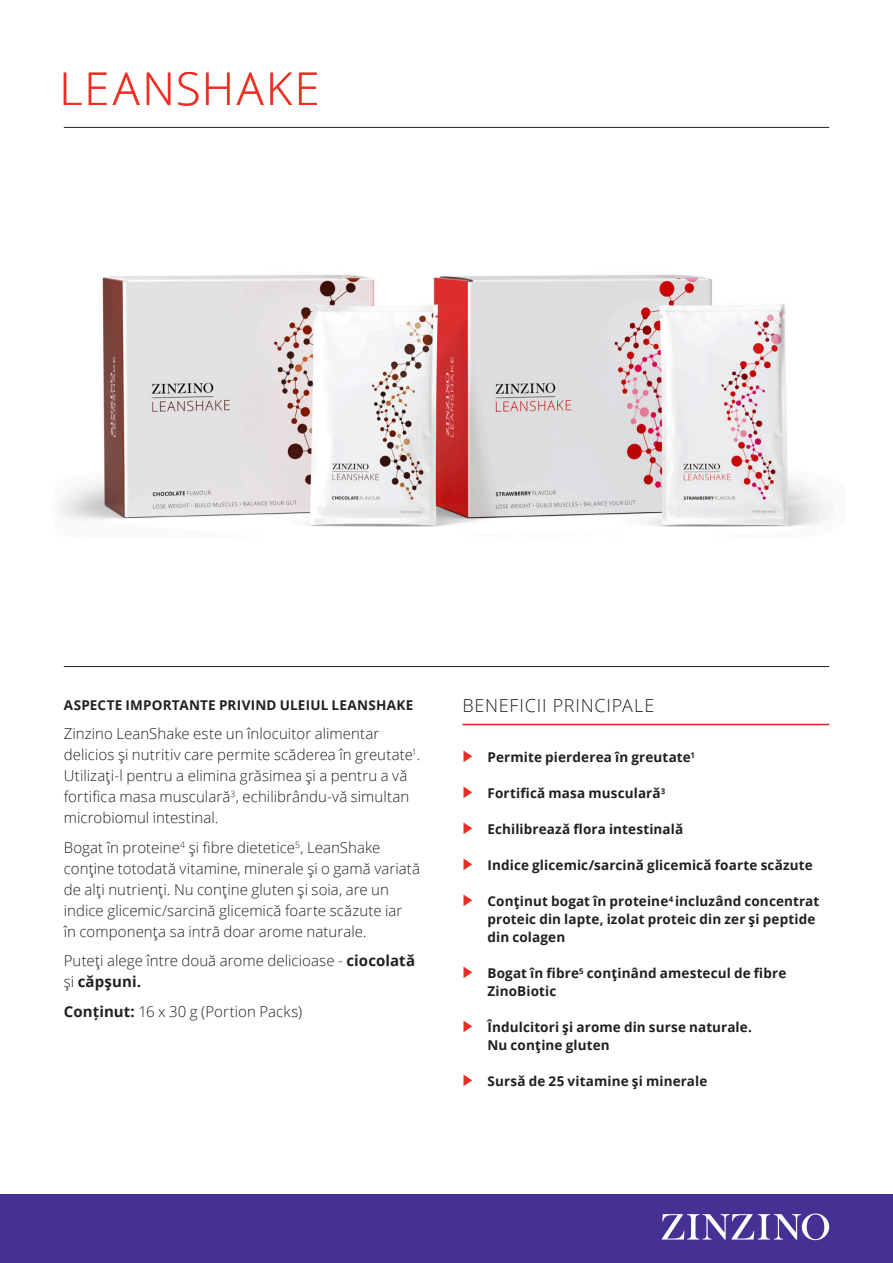
<style>
.page{position:relative;width:893px;height:1263px;background:#fff}
.page>*{position:absolute;margin:0;border:0;box-sizing:border-box;transform-origin:0 0}
.t1{font:300 45px "Open Sans";letter-spacing:.055em;color:#ee2e22}
.t2{font:300 18px "Open Sans";letter-spacing:.045em;color:#231f20}
.Brödtext_ingress_Lig{font:300 15px/21px "Open Sans";letter-spacing:.005em;color:#231f20}
.Brödtext_Key_Benefit{font:700 13.5px/18px "Open Sans";letter-spacing:.01em;color:#231f20}
.s1{font-weight:700}
</style>
<div class="page">
<div style="left:0;top:1194px;width:893px;height:69px;background:#443193"></div>
<svg style="left:662px;top:1213px;width:167px;height:27px"></svg>
<hr style="left:64px;top:666px;width:765px;height:1px;background:#231f20">
<img style="left:60px;top:274px;width:766px;height:253px">
<svg style="left:463px;top:750px;width:9px;height:12px"></svg>
<svg style="left:463px;top:786px;width:9px;height:12px"></svg>
<svg style="left:463px;top:822px;width:9px;height:12px"></svg>
<svg style="left:463px;top:858px;width:9px;height:12px"></svg>
<svg style="left:463px;top:894px;width:9px;height:12px"></svg>
<svg style="left:463px;top:966px;width:9px;height:12px"></svg>
<svg style="left:463px;top:1020px;width:9px;height:12px"></svg>
<svg style="left:463px;top:1074px;width:9px;height:12px"></svg>
<hr style="left:462px;top:724px;width:367px;height:1px;background:#d1232a">
<hr style="left:64px;top:127px;width:765px;height:1px;background:#231f20">
<p class="t1" style="left:60px;top:57px;width:262px">LEANSHAKE</p>
<p class="Brödtext_Key_Benefit" style="left:64px;top:695px;width:351px">ASPECTE IMPORTANTE PRIVIND ULEIUL LEANSHAKE</p>
<p class="Brödtext_ingress_Lig" style="left:64px;top:723px;width:358px">Zinzino LeanShake este un înlocuitor alimentar delicios şi nutritiv care permite scăderea în greutate<sup>1</sup>.<br>Utilizaţi-l pentru a elimina grăsimea şi a pentru a vă fortifica masa musculară<sup>3</sup>, echilibrându-vă simultan microbiomul intestinal.</p>
<p class="Brödtext_ingress_Lig" style="left:64px;top:836px;width:358px">Bogat în proteine<sup>4</sup> şi fibre dietetice<sup>5</sup>, LeanShake conţine totodată vitamine, minerale şi o gamă variată de alţi nutrienţi. Nu conţine gluten şi soia, are un indice glicemic/sarcină glicemică foarte scăzute iar<br>în componenţa sa intră doar arome naturale.</p>
<p class="Brödtext_ingress_Lig" style="left:64px;top:950px;width:353px">Puteţi alege între două arome delicioase - <span class="s1">ciocolată </span>şi <span class="s1">căpşuni.</span></p>
<p class="Brödtext_ingress_Lig" style="left:64px;top:1000px;width:240px"><span class="s1">Conținut:</span> 16 x 30 g (Portion Packs)</p>
<p class="t2" style="left:462px;top:693px;width:193px">BENEFICII PRINCIPALE</p>
<p class="Brödtext_Key_Benefit" style="left:487px;top:748px;width:209px">Permite pierderea în greutate<sup>1</sup></p>
<p class="Brödtext_Key_Benefit" style="left:487px;top:784px;width:179px">Fortifică masa musculară<sup>3</sup></p>
<p class="Brödtext_Key_Benefit" style="left:487px;top:820px;width:197px">Echilibrează flora intestinală</p>
<p class="Brödtext_Key_Benefit" style="left:487px;top:856px;width:327px">Indice glicemic/sarcină glicemică foarte scăzute</p>
<p class="Brödtext_Key_Benefit" style="left:487px;top:892px;width:333px">Conţinut bogat în proteine<sup>4</sup> incluzând concentrat proteic din lapte, izolat proteic din zer şi peptide din colagen</p>
<p class="Brödtext_Key_Benefit" style="left:487px;top:964px;width:300px">Bogat în fibre<sup>5</sup> conţinând amestecul de fibre</p>
<p class="Brödtext_Key_Benefit" style="left:487px;top:982px;width:70px">ZinoBiotic</p>
<p class="Brödtext_Key_Benefit" style="left:487px;top:1018px;width:266px">Îndulcitori şi arome din surse naturale.<br>Nu conţine gluten</p>
<p class="Brödtext_Key_Benefit" style="left:487px;top:1072px;width:221px">Sursă de 25 vitamine şi minerale</p>
</div>
